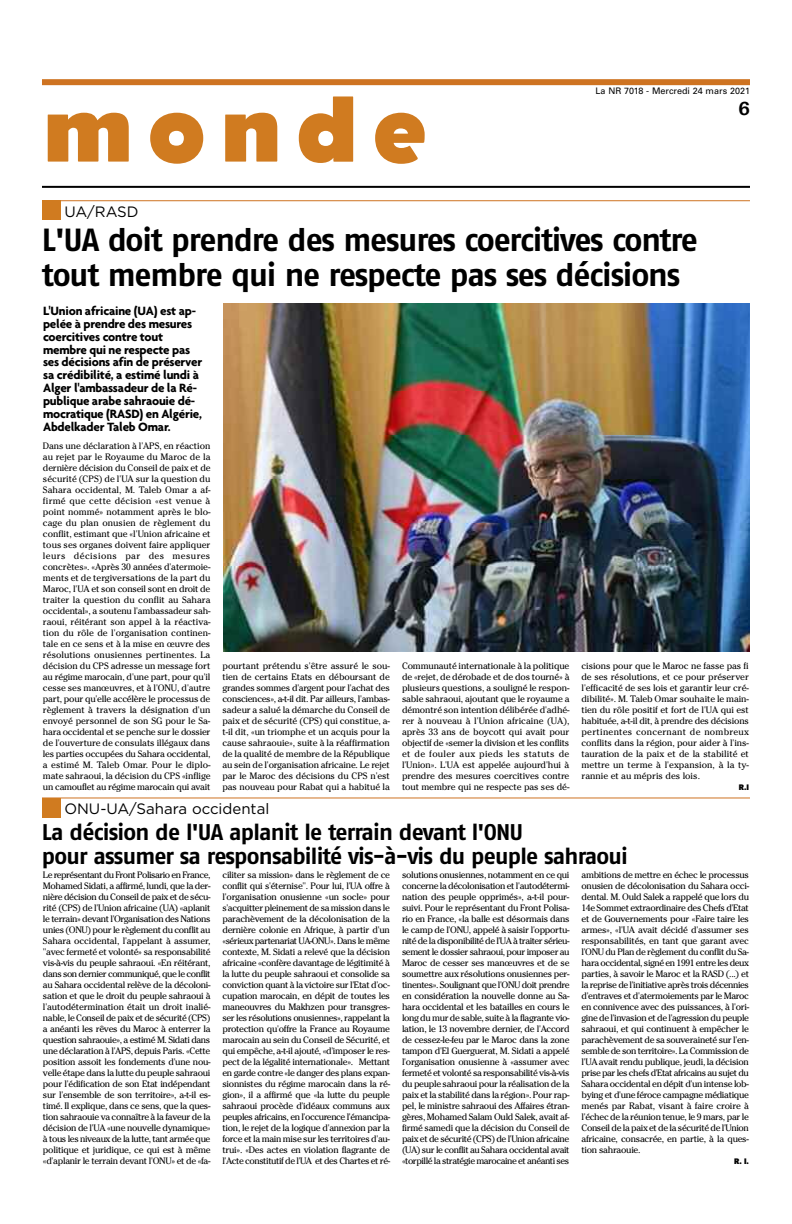
<style>
.page{position:relative;width:792px;height:1224px;background:#fff}
.page>*{position:absolute;margin:0;border:0;box-sizing:border-box;transform-origin:0 0}
.t1{font:700 93.1px "Eagle";letter-spacing:.145em;color:#d07b20}
.t2{font:700 32px/35px "Fago No";letter-spacing:-.04em;color:#000}
.t3{font:700 22.7px/24.1px "Fago No";letter-spacing:-.035em;color:#000}
.t4{font:700 19px "Univers";color:#000}
.t5{font:15px "Gotham";color:#000}
.t6{font:700 13px/13px "Agenda";letter-spacing:-.015em;color:#000}
.t7{font:9.2px/11px "Cheltenham";letter-spacing:-.03em;color:#000;text-align:justify}
.t8{font:9px "Univers";color:#000}
.t9{font:900 8px "Corpid";color:#000}
</style>
<div class="page">
<div style="left:42px;top:79px;width:708px;height:6px;background:#ce7321"></div>
<hr style="left:42px;top:186px;width:708px;height:2px;background:#000">
<hr style="left:42px;top:200px;width:708px;height:1px;background:#ce7321">
<hr style="left:42px;top:797px;width:708px;height:1px;background:#ce7321">
<div style="left:42px;top:201px;width:18px;height:19px;background:#d07b20"></div>
<img style="left:223px;top:304px;width:527px;height:348px">
<div style="left:42px;top:798px;width:18px;height:19px;background:#d07b20"></div>
<p class="t1" style="left:42px;top:75px;width:386px">monde</p>
<p class="t5" style="left:64px;top:203px;width:76px">UA/RASD</p>
<p class="t8" style="left:596px;top:87px;width:156px">La NR 7018 - Mercredi 24 mars 2021</p>
<p class="t4" style="left:738px;top:96px;width:13px">6</p>
<p class="t2" style="left:42px;top:226px;width:658px">L'UA doit prendre des mesures coercitives contre tout membre qui ne respecte pas ses décisions</p>
<p class="t6" style="left:43px;top:304px;width:161px">L'Union africaine (UA) est ap&shy;pelée à prendre des mesures coercitives contre tout membre qui ne respecte pas ses décisions afin de préserver sa crédibilité, a estimé lundi à<br>Alger l'ambassadeur de la Ré&shy;publique arabe sahraouie dé&shy;mocratique (RASD) en Algérie,<br>Abdelkader Taleb Omar.</p>
<p class="t7" style="left:43px;top:440px;width:169px">Dans une déclaration à l'APS, en réaction au rejet par le Royaume du Maroc de la dernière décision du Conseil de paix et de sécurité (CPS) de l'UA sur la question du Sahara occidental, M. Taleb Omar a af&shy;firmé que cette décision «est venue à point nommé» notamment après le blo&shy;cage du plan onusien de règlement du conflit, estimant que «l'Union africaine et tous ses organes doivent faire appliquer leurs décisions par des mesures concrètes». «Après 30 années d'atermoie&shy;ments et de tergiversations de la part du Maroc, l'UA et son conseil sont en droit de traiter la question du conflit au Sahara occidental», a soutenu l'ambassadeur sah&shy;raoui, réitérant son appel à la réactiva&shy;tion du rôle de l'organisation continen&shy;tale en ce sens et à la mise en œuvre des résolutions onusiennes pertinentes. La décision du CPS adresse un message fort au régime marocain, d'une part, pour qu'il cesse ses manœuvres, et à l'ONU, d'autre part, pour qu'elle accélère le processus de règlement à travers la désignation d'un envoyé personnel de son SG pour le Sa&shy;hara occidental et se penche sur le dossier de l'ouverture de consulats illégaux dans les parties occupées du Sahara occidental, a estimé M. Taleb Omar. Pour le diplo&shy;mate sahraoui, la décision du CPS «inflige un camouflet au régime marocain qui avait</p>
<p class="t7" style="left:223px;top:660px;width:169px">pourtant prétendu s'être assuré le sou&shy;tien de certains Etats en déboursant de grandes sommes d'argent pour l'achat des consciences», a-t-il dit. Par ailleurs, l'ambas&shy;sadeur a salué la démarche du Conseil de paix et de sécurité (CPS) qui constitue, a&shy;t-il dit, «un triomphe et un acquis pour la cause sahraouie», suite à la réaffirmation de la qualité de membre de la République au sein de l'organisation africaine. Le rejet par le Maroc des décisions du CPS n'est pas nouveau pour Rabat qui a habitué la</p>
<p class="t7" style="left:402px;top:660px;width:169px">Communauté internationale à la politique de «rejet, de dérobade et de dos tourné» à plusieurs questions, a souligné le respon&shy;sable sahraoui, ajoutant que le royaume a démontré son intention délibérée d'adhé&shy;rer à nouveau à l'Union africaine (UA), après 33 ans de boycott qui avait pour objectif de «semer la division et les conflits et de fouler aux pieds les statuts de l'Union». L'UA est appelée aujourd'hui à prendre des mesures coercitives contre tout membre qui ne respecte pas ses dé-</p>
<p class="t7" style="left:582px;top:660px;width:169px">cisions pour que le Maroc ne fasse pas fi de ses résolutions, et ce pour préserver l'efficacité de ses lois et garantir leur cré&shy;dibilité». M. Taleb Omar souhaite le main&shy;tien du rôle positif et fort de l'UA qui est habituée, a-t-il dit, à prendre des décisions pertinentes concernant de nombreux conflits dans la région, pour aider à l'ins&shy;tauration de la paix et de la stabilité et mettre un terme à l'expansion, à la ty&shy;rannie et au mépris des lois.</p>
<p class="t9" style="left:739px;top:784px;width:12px">R.I</p>
<p class="t5" style="left:64px;top:800px;width:206px">ONU-UA/Sahara occidental</p>
<p class="t3" style="left:42px;top:822px;width:587px">La décision de l'UA aplanit le terrain devant l'ONU<br>pour assumer sa responsabilité vis-à-vis du peuple sahraoui</p>
<p class="t7" style="left:43px;top:869px;width:169px">Le représentant du Front Polisario en France, Mohamed Sidati, a affirmé, lundi, que la der&shy;nière décision du Conseil de paix et de sécu&shy;rité (CPS) de l'Union africaine (UA) «aplanit le terrain» devant l'Organisation des Nations unies (ONU) pour le règlement du conflit au Sahara occidental, l'appelant à assumer, "avec fermeté et volonté» sa responsabilité vis-à-vis du peuple sahraoui. «En réitérant, dans son dernier communiqué, que le conflit au Sahara occidental relève de la décoloni&shy;sation et que le droit du peuple sahraoui à l'autodétermination était un droit inalié&shy;nable, le Conseil de paix et de sécurité (CPS) a anéanti les rêves du Maroc à enterrer la question sahraouie», a estimé M. Sidati dans une déclaration à l'APS, depuis Paris. «Cette position assoit les fondements d'une nou&shy;velle étape dans la lutte du peuple sahraoui pour l'édification de son Etat indépendant sur l'ensemble de son territoire», a-t-il es&shy;timé. Il explique, dans ce sens, que la ques&shy;tion sahraouie va connaître à la faveur de la décision de l'UA «une nouvelle dynamique» à tous les niveaux de la lutte, tant armée que politique et juridique, ce qui est à même «d'aplanir le terrain devant l'ONU» et de «fa-</p>
<p class="t7" style="left:222px;top:869px;width:169px">ciliter sa mission» dans le règlement de ce conflit qui s'éternise". Pour lui, l'UA offre à l'organisation onusienne «un socle» pour s'acquitter pleinement de sa mission dans le parachèvement de la décolonisation de la dernière colonie en Afrique, à partir d'un «sérieux partenariat UA-ONU». Dans le même contexte, M. Sidati a relevé que la décision africaine «confère davantage de légitimité à la lutte du peuple sahraoui et consolide sa conviction quant à la victoire sur l'Etat d'oc&shy;cupation marocain, en dépit de toutes les maneouvres du Makhzen pour transgres&shy;ser les résolutions onusiennes», rappelant la protection qu'offre la France au Royaume marocain au sein du Conseil de Sécurité, et qui empêche, a-t-il ajouté, «d'imposer le res&shy;pect de la légalité internationale». Mettant en garde contre «le danger des plans expan&shy;sionnistes du régime marocain dans la ré&shy;gion», il a affirmé que «la lutte du peuple sahraoui procède d'idéaux communs aux peuples africains, en l'occurence l'émancipa&shy;tion, le rejet de la logique d'annexion par la force et la main mise sur les territoires d'au&shy;trui». «Des actes en violation flagrante de l'Acte constitutif de l'UA et des Chartes et ré-</p>
<p class="t7" style="left:402px;top:869px;width:169px">solutions onusiennes, notamment en ce qui concerne la décolonisation et l'autodétermi&shy;nation des peuple opprimés», a-t-il pour&shy;suivi. Pour le représentant du Front Polisa&shy;rio en France, «la balle est désormais dans le camp de l'ONU, appelé à saisir l'opportu&shy;nité de la disponibilité de l'UA à traiter sérieu&shy;sement le dossier sahraoui, pour imposer au Maroc de cesser ses manœuvres et de se soumettre aux résolutions onusiennes per&shy;tinentes». Soulignant que l'ONU doit prendre en considération la nouvelle donne au Sa&shy;hara occidental et les batailles en cours le long du mur de sable, suite à la flagrante vio&shy;lation, le 13 novembre dernier, de l'Accord de cessez-le-feu par le Maroc dans la zone tampon d'El Guerguerat, M. Sidati a appelé l'organisation onusienne à «assumer avec fermeté et volonté sa responsabilité vis-à-vis du peuple sahraoui pour la réalisation de la paix et la stabilité dans la région». Pour rap&shy;pel, le ministre sahraoui des Affaires étran&shy;gères, Mohamed Salam Ould Salek, avait af&shy;firmé samedi que la décision du Conseil de paix et de sécurité (CPS) de l'Union africaine (UA) sur le conflit au Sahara occidental avait «torpillé la stratégie marocaine et anéanti ses</p>
<p class="t7" style="left:582px;top:869px;width:169px">ambitions de mettre en échec le processus onusien de décolonisation du Sahara occi&shy;dental. M. Ould Salek a rappelé que lors du 14e Sommet extraordinaire des Chefs d'Etat et de Gouvernements pour «Faire taire les armes», «l'UA avait décidé d'assumer ses responsabilités, en tant que garant avec l'ONU du Plan de règlement du conflit du Sa&shy;hara occidental, signé en 1991 entre les deux parties, à savoir le Maroc et la RASD (...) et la reprise de l'initiative après trois décennies d'entraves et d'atermoiements par le Maroc en connivence avec des puissances, à l'ori&shy;gine de l'invasion et de l'agression du peuple sahraoui, et qui continuent à empêcher le parachèvement de sa souveraineté sur l'en&shy;semble de son territoire». La Commission de l'UA avait rendu publique, jeudi, la décision prise par les chefs d'Etat africains au sujet du Sahara occidental en dépit d'un intense lob&shy;bying et d'une féroce campagne médiatique menés par Rabat, visant à faire croire à l'échec de la réunion tenue, le 9 mars, par le Conseil de la paix et de la sécurité de l'Union africaine, consacrée, en partie, à la ques&shy;tion sahraouie.</p>
<p class="t9" style="left:734px;top:1158px;width:16px">R. I.</p>
</div>
